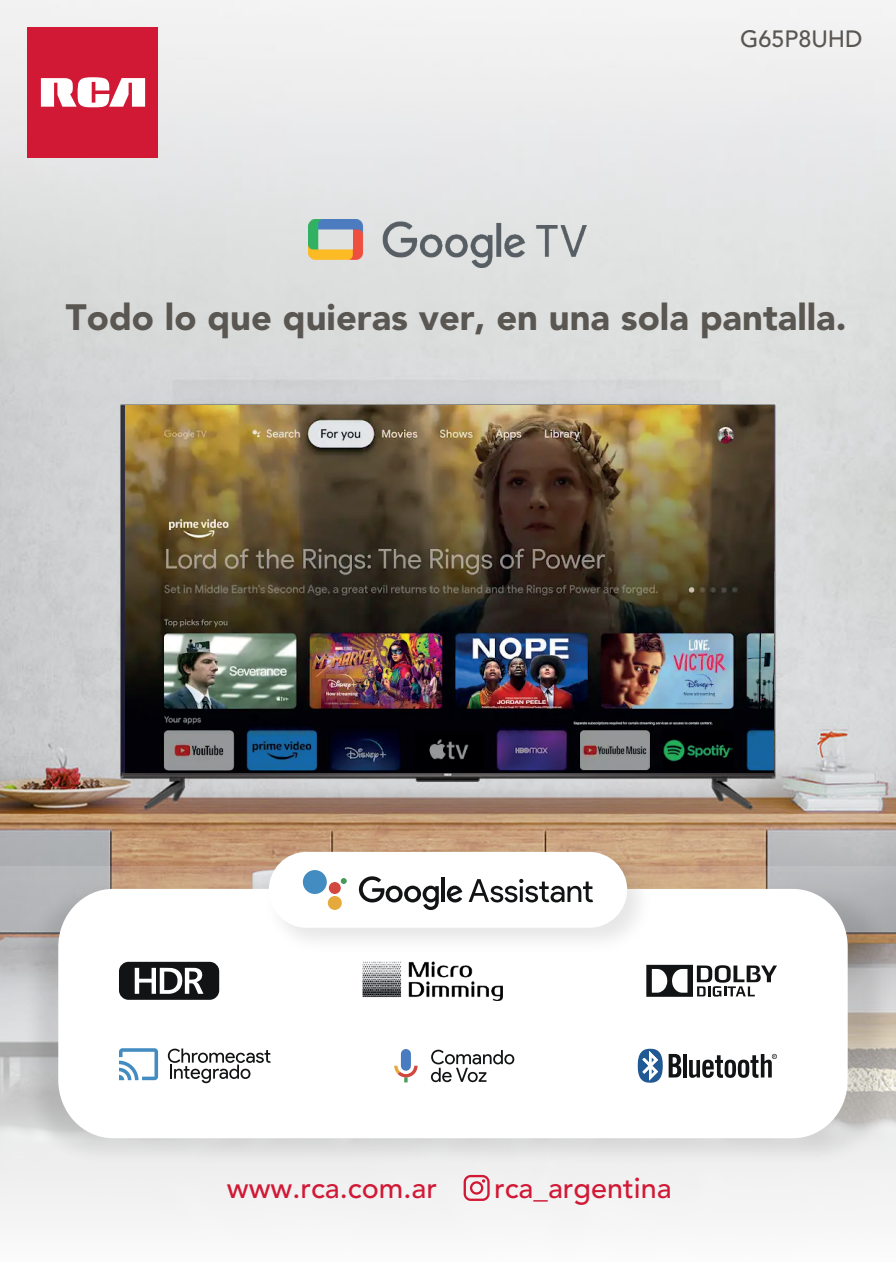
<style>
.page{position:relative;width:896px;height:1263px;background:#fff}
.page>*{position:absolute;margin:0;border:0;box-sizing:border-box;transform-origin:0 0}
.t1{font:900 36.3px "Avenir LT Std";color:#5a5652}
.t2{font:500 28.8px "Avenir LT Std";color:#d11936}
.t3{font:500 23.4px "Avenir LT Std";color:#5a5652}
</style>
<div class="page">
<img style="left:0;top:0;width:895px;height:867px">
<div style="left:28px;top:27px;width:130px;height:131px;background:#d11936"></div>
<svg style="left:40px;top:77px;width:105px;height:30px"></svg>
<svg style="left:0;top:867px;width:895px;height:358px"></svg>
<img style="left:17px;top:875px;width:878px;height:297px">
<div style="left:58px;top:889px;width:789px;height:249px;background:#fff;border-radius:56px"></div>
<img style="left:257px;top:839px;width:403px;height:101px">
<div style="left:269px;top:852px;width:358px;height:76px;background:#fff;border-radius:38px"></div>
<img style="left:309px;top:220px;width:277px;height:48px">
<svg style="left:468px;top:879px;width:125px;height:23px"></svg>
<svg style="left:359px;top:876px;width:79px;height:34px"></svg>
<hr style="left:441px;top:877px;width:4px;height:25px;background:#111314">
<svg style="left:446px;top:886px;width:16px;height:16px"></svg>
<svg style="left:341px;top:878px;width:5px;height:6px"></svg>
<div style="left:329px;top:882px;width:12px;height:12px;background:#d24840;border-radius:50%"></div>
<div style="left:328px;top:896px;width:14px;height:14px;background:#e5aa3b;border-radius:50%"></div>
<div style="left:303px;top:870px;width:24px;height:24px;background:#428cc1;border-radius:50%"></div>
<svg style="left:119px;top:962px;width:100px;height:38px"></svg>
<svg style="left:646px;top:965px;width:130px;height:32px"></svg>
<div style="left:401px;top:1049px;width:10px;height:22px;background:#487bbf;border-radius:5px"></div>
<svg style="left:394px;top:1066px;width:23px;height:16px"></svg>
<svg style="left:431px;top:1050px;width:83px;height:32px"></svg>
<svg style="left:119px;top:1048px;width:39px;height:32px"></svg>
<svg style="left:168px;top:1048px;width:103px;height:35px"></svg>
<svg style="left:668px;top:1054px;width:13px;height:24px"></svg>
<svg style="left:683px;top:1054px;width:3px;height:23px"></svg>
<svg style="left:637px;top:1049px;width:25px;height:34px"></svg>
<svg style="left:689px;top:1054px;width:87px;height:24px"></svg>
<img style="left:363px;top:961px;width:39px;height:37px">
<img style="left:408px;top:961px;width:94px;height:39px">
<svg style="left:463px;top:1175px;width:27px;height:27px"></svg>
<img style="left:125px;top:405px;width:647px;height:368px">
<p class="t3" style="left:776px;top:25px;width:93px">S32AND</p>
<p class="t3" style="left:740px;top:25px;width:124px">G65P8UHD</p>
<p class="t1" style="left:66px;top:295px;width:782px">Todo lo que quieras ver, en una sola pantalla.</p>
<p class="t2" style="left:227px;top:1171px;width:212px">www.rca.com.ar</p>
<p class="t2" style="left:494px;top:1171px;width:179px">rca_argentina</p>
</div>
